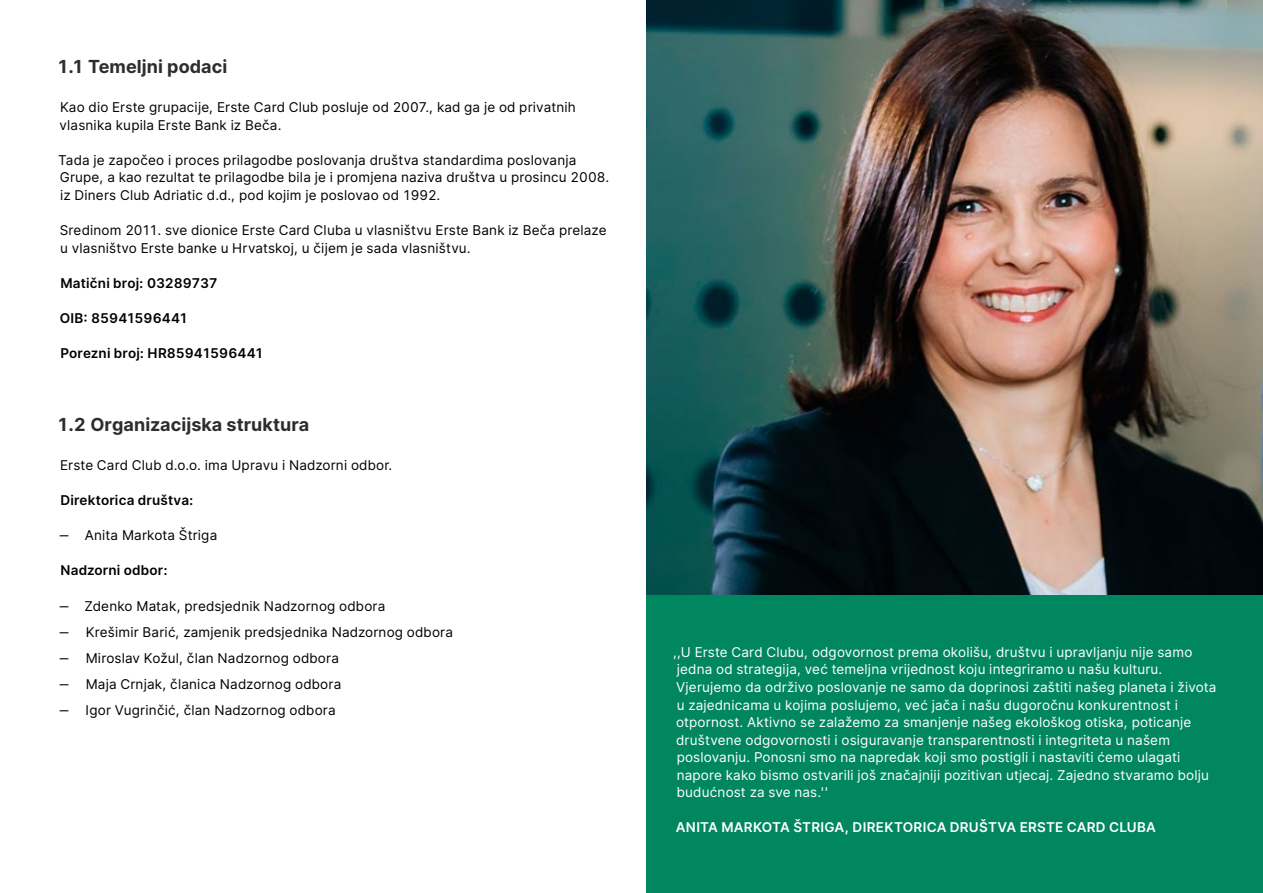
<style>
.page{position:relative;width:1263px;height:893px;background:#fff}
.page>*{position:absolute;margin:0;border:0;box-sizing:border-box;transform-origin:0 0}
.t1{font:700 18px "Inter";letter-spacing:.005em;color:#2d2d2c}
.t2{font:13.5px/17.5px "Inter";letter-spacing:.015em;color:#000}
.t3{font:13.5px/17.5px "Inter";letter-spacing:.01em;color:#fff}
.t4{font:600 13.5px "Inter";letter-spacing:.01em;color:#000}
.t5{font:600 13.5px "Inter";letter-spacing:.02em;color:#fff}
</style>
<div class="page">
<img style="left:646px;top:0;width:617px;height:595px">
<div style="left:646px;top:595px;width:617px;height:298px;background:#00875f"></div>
<h1 class="t1" style="left:57px;top:53px;width:172px">1.1 Temeljni podaci</h1>
<p class="t2" style="left:60px;top:98px;width:518px">Kao dio Erste grupacije, Erste Card Club posluje od 2007., kad ga je od privatnih vlasnika kupila Erste Bank iz Beča.</p>
<p class="t2" style="left:58px;top:151px;width:553px">Tada je započeo i proces prilagodbe poslovanja društva standardima poslovanja<br>Grupe, a kao rezultat te prilagodbe bila je i promjena naziva društva u prosincu 2008. iz Diners Club Adriatic d.d., pod kojim je poslovao od 1992.</p>
<p class="t2" style="left:60px;top:221px;width:548px">Sredinom 2011. sve dionice Erste Card Cluba u vlasništvu Erste Bank iz Beča prelaze u vlasništvo Erste banke u Hrvatskoj, u čijem je sada vlasništvu.</p>
<p class="t4" style="left:60px;top:273px;width:159px">Matični broj: 03289737</p>
<p class="t4" style="left:60px;top:308px;width:130px">OIB: 85941596441</p>
<p class="t4" style="left:60px;top:343px;width:205px">Porezni broj: HR85941596441</p>
<h1 class="t1" style="left:57px;top:410px;width:254px">1.2 Organizacijska struktura</h1>
<p class="t2" style="left:60px;top:456px;width:334px">Erste Card Club d.o.o. ima Upravu i Nadzorni odbor.</p>
<p class="t4" style="left:60px;top:490px;width:135px">Direktorica društva:</p>
<p class="t2" style="left:60px;top:526px;width:159px">‒ Anita Markota Štriga</p>
<p class="t4" style="left:60px;top:560px;width:109px">Nadzorni odbor:</p>
<p class="t2" style="left:60px;top:592px;width:327px;line-height:26.1px">‒ Zdenko Matak, predsjednik Nadzornog odbora ‒</p>
<p class="t2" style="left:86px;top:623px;width:369px">Krešimir Barić, zamjenik predsjednika Nadzornog odbora</p>
<p class="t2" style="left:60px;top:649px;width:10px">‒</p>
<p class="t2" style="left:86px;top:649px;width:255px">Miroslav Kožul, član Nadzornog odbora</p>
<p class="t2" style="left:60px;top:675px;width:10px">‒</p>
<p class="t2" style="left:86px;top:675px;width:257px">Maja Crnjak, članica Nadzornog odbora</p>
<p class="t2" style="left:60px;top:701px;width:10px">‒</p>
<p class="t2" style="left:86px;top:701px;width:252px">Igor Vugrinčić, član Nadzornog odbora</p>
<p class="t3" style="left:673px;top:643px;width:545px">,,U Erste Card Clubu, odgovornost prema okolišu, društvu i upravljanju nije samo jedna od strategija, već temeljna vrijednost koju integriramo u našu kulturu.<br>Vjerujemo da održivo poslovanje ne samo da doprinosi zaštiti našeg planeta i života u zajednicama u kojima poslujemo, već jača i našu dugoročnu konkurentnost i otpornost. Aktivno se zalažemo za smanjenje našeg ekološkog otiska, poticanje društvene odgovornosti i osiguravanje transparentnosti i integriteta u našem poslovanju. Ponosni smo na napredak koji smo postigli i nastaviti ćemo ulagati napore kako bismo ostvarili još značajniji pozitivan utjecaj. Zajedno stvaramo bolju budućnost za sve nas.''</p>
<p class="t5" style="left:676px;top:817px;width:482px">ANITA MARKOTA ŠTRIGA, DIREKTORICA DRUŠTVA ERSTE CARD CLUBA</p>
</div>
